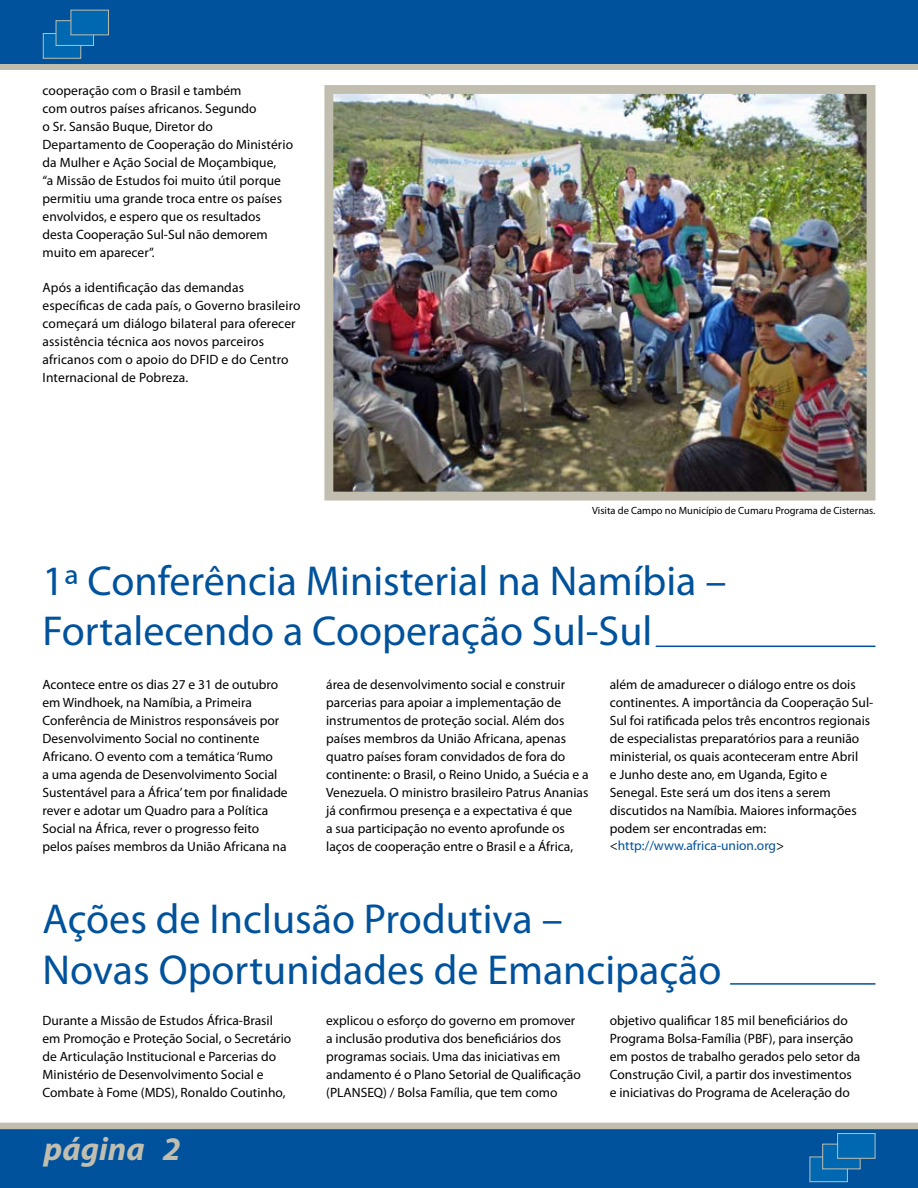
<style>
.page{position:relative;width:918px;height:1188px;background:#fff}
.page>*{position:absolute;margin:0;border:0;box-sizing:border-box;transform-origin:0 0}
.t1{font:42px/50.4px "Myriad Pro";color:#00529c}
.t2{font:italic 700 33px "Myriad Pro";color:#c1beaf}
.t3{font:13.5px/18px "Myriad Pro";color:#000}
.t4{font:10.5px "Myriad Pro";color:#000}
.s1{color:#00529c}
</style>
<div class="page">
<img style="left:334px;top:95px;width:531px;height:396px">
<div style="left:324px;top:85px;width:551px;height:416px;border:9px solid #c1beaf"></div>
<div style="left:0;top:0;width:918px;height:64px;background:#00529c"></div>
<div style="left:43px;top:33px;width:38px;height:26px;background:#0067b1;border:1px solid #c1beaf"></div>
<div style="left:56px;top:20px;width:38px;height:26px;background:#0067b1;border:1px solid #c1beaf"></div>
<div style="left:71px;top:10px;width:38px;height:25px;background:#0067b1"></div>
<div style="left:0;top:1129px;width:918px;height:59px;background:#00529c"></div>
<div style="left:0;top:1123px;width:918px;height:6px;background:#c1beaf"></div>
<div style="left:0;top:64px;width:918px;height:5px;background:#c1beaf"></div>
<div style="left:810px;top:1157px;width:38px;height:25px;background:#0067b1;border:1px solid #c1beaf"></div>
<div style="left:822px;top:1144px;width:39px;height:25px;background:#0067b1;border:1px solid #c1beaf"></div>
<div style="left:837px;top:1133px;width:38px;height:26px;background:#0067b1;border:1px solid #c1beaf"></div>
<hr style="left:656px;top:646px;width:219px;height:1px;background:#00529c">
<hr style="left:730px;top:983px;width:145px;height:2px;background:#00529c">
<p class="t3" style="left:43px;top:81px;width:252px">cooperação com o Brasil e também<br>com outros países africanos. Segundo<br>o Sr. Sansão Buque, Diretor do Departamento de Cooperação do Ministério da Mulher e Ação Social de Moçambique,<br>“a Missão de Estudos foi muito útil porque permitiu uma grande troca entre os países envolvidos, e espero que os resultados desta Cooperação Sul-Sul não demorem muito em aparecer”.</p>
<p class="t3" style="left:43px;top:278px;width:260px">Após a identificação das demandas específicas de cada país, o Governo brasileiro começará um diálogo bilateral para oferecer assistência técnica aos novos parceiros africanos com o apoio do DFID e do Centro Internacional de Pobreza.</p>
<p class="t4" style="left:592px;top:504px;width:285px">Visita de Campo no Município de Cumaru Programa de Cisternas.</p>
<h1 class="t1" style="left:43px;top:555px;width:685px">1ª Conferência Ministerial na Namíbia –<br>Fortalecendo a Cooperação Sul-Sul</h1>
<p class="t3" style="left:43px;top:675px;width:247px">Acontece entre os dias 27 e 31 de outubro em Windhoek, na Namíbia, a Primeira Conferência de Ministros responsáveis por Desenvolvimento Social no continente Africano. O evento com a temática ‘Rumo<br>a uma agenda de Desenvolvimento Social Sustentável para a África’ tem por finalidade rever e adotar um Quadro para a Política Social na África, rever o progresso feito pelos países membros da União Africana na</p>
<p class="t3" style="left:326px;top:675px;width:264px">área de desenvolvimento social e construir parcerias para apoiar a implementação de instrumentos de proteção social. Além dos países membros da União Africana, apenas quatro países foram convidados de fora do continente: o Brasil, o Reino Unido, a Suécia e a Venezuela. O ministro brasileiro Patrus Ananias já confirmou presença e a expectativa é que<br>a sua participação no evento aprofunde os laços de cooperação entre o Brasil e a África,</p>
<p class="t3" style="left:610px;top:675px;width:265px">além de amadurecer o diálogo entre os dois continentes. A importância da Cooperação Sul-Sul foi ratificada pelos três encontros regionais de especialistas preparatórios para a reunião ministerial, os quais aconteceram entre Abril<br>e Junho deste ano, em Uganda, Egito e Senegal. Este será um dos itens a serem discutidos na Namíbia. Maiores informações podem ser encontradas em: &lt;<span class="s1">http://www.africa-union.org</span>&gt;</p>
<h1 class="t1" style="left:43px;top:893px;width:680px">Ações de Inclusão Produtiva –<br>Novas Oportunidades de Emancipação</h1>
<p class="t3" style="left:43px;top:1012px;width:250px">Durante a Missão de Estudos África-Brasil em Promoção e Proteção Social, o Secretário de Articulação Institucional e Parcerias do Ministério de Desenvolvimento Social e Combate à Fome (MDS), Ronaldo Coutinho,</p>
<p class="t3" style="left:326px;top:1012px;width:256px">explicou o esforço do governo em promover a inclusão produtiva dos beneficiários dos programas sociais. Uma das iniciativas em andamento é o Plano Setorial de Qualificação (PLANSEQ) / Bolsa Família, que tem como</p>
<p class="t3" style="left:610px;top:1012px;width:252px">objetivo qualificar 185 mil beneficiários do Programa Bolsa-Família (PBF), para inserção em postos de trabalho gerados pelo setor da Construção Civil, a partir dos investimentos e iniciativas do Programa de Aceleração do</p>
<h2 class="t2" style="left:44px;top:1131px;width:138px">página 2</h2>
</div>
